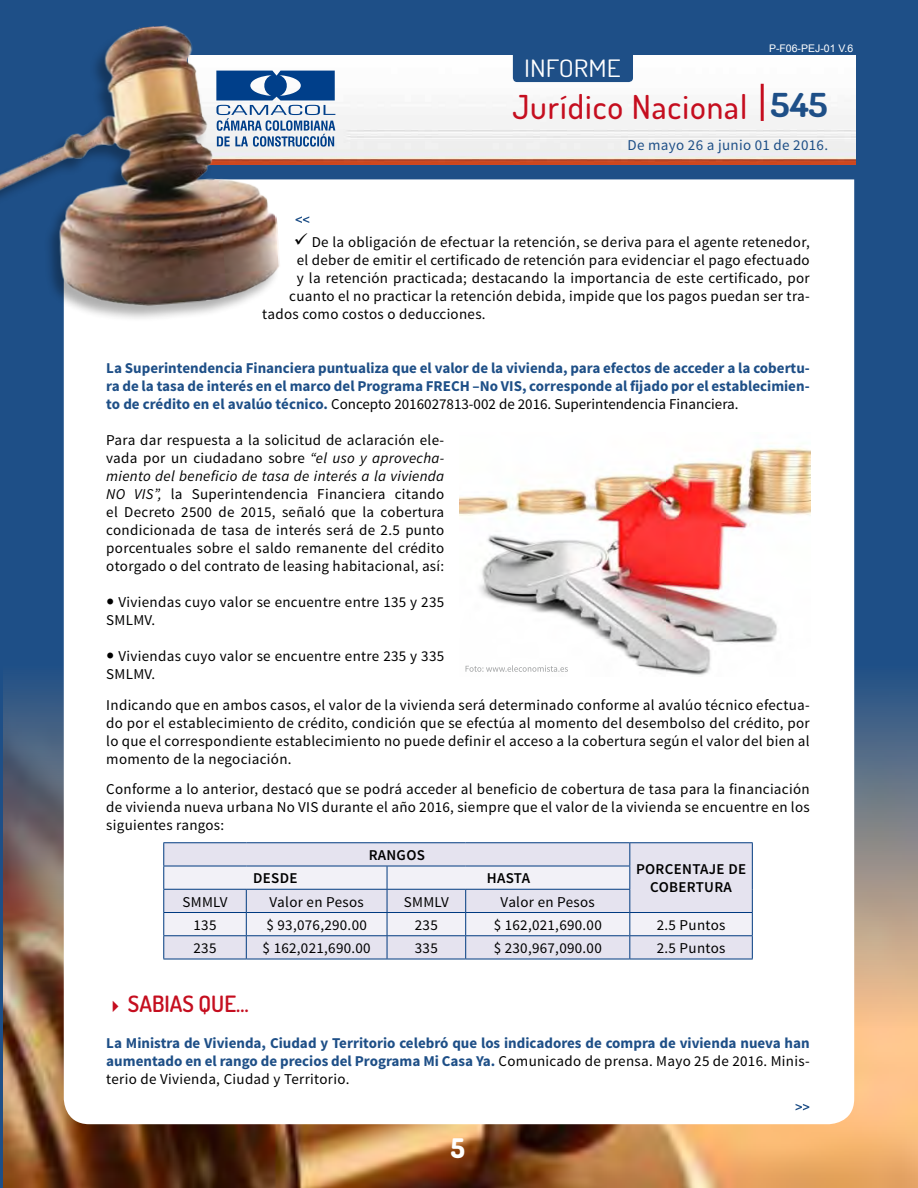
<style>
.page{position:relative;width:918px;height:1188px;background:#1e4f87}
.page>*{position:absolute;margin:0;border:0;box-sizing:border-box;transform-origin:0 0}
.t1{font:500 33px "Dosis";letter-spacing:.03em;color:#c50e1f}
.t2{font:800 27px "Dosis";color:#fff}
.t3{font:24px "Dosis";color:#fff;scale:1.14 1}
.t4{font:600 22.5px "Dosis";color:#c50e1f}
.t5{font:15px/18px "Source Sans Pro";letter-spacing:.02em;color:#000;text-align:justify}
.t6{font:700 15px/18px "Source Sans Pro";color:#1e4f87;text-align:justify}
.t7{font:600 15px/18px "Source Sans Pro";letter-spacing:.02em;color:#000;text-align:center}
.t8{font:15px "Source Sans Pro";letter-spacing:.02em;color:#1e4f87}
.t9{font:10.5px "Arial";color:#fff}
.s1{font-weight:700;color:#1e4f87}
.s2{font-weight:400;color:#000}
.s3{font-style:italic}
</style>
<div class="page">
<img style="left:4px;top:665px;width:914px;height:523px">
<div style="left:64px;top:179px;width:790px;height:945px;background:#fff"></div>
<img style="left:282px;top:55px;width:574px;height:109px">
<div style="left:513px;top:37px;width:120px;height:45px;background:#1e4f87;border-radius:4px"></div>
<div style="left:0;top:26px;width:280px;height:297px;background:#000;opacity:.32"></div>
<img style="left:0;top:25px;width:282px;height:291px">
<svg style="left:216px;top:71px;width:119px;height:76px;background:#7998be"></svg>
<hr style="left:761px;top:84px;width:3px;height:37px;background:#c50e1f">
<svg style="left:296px;top:216px;width:13px;height:7px"></svg>
<hr style="left:163px;top:842px;width:83px;height:1px;background:#003a80">
<hr style="left:246px;top:842px;width:141px;height:1px;background:#003a80">
<hr style="left:387px;top:842px;width:79px;height:1px;background:#003a80">
<hr style="left:466px;top:842px;width:164px;height:1px;background:#003a80">
<hr style="left:630px;top:842px;width:123px;height:1px;background:#003a80">
<svg style="left:163px;top:843px;width:590px;height:116px;background:#dee0ec"></svg>
<hr style="left:163px;top:959px;width:83px;height:1px;background:#003a80">
<hr style="left:246px;top:959px;width:141px;height:1px;background:#003a80">
<hr style="left:387px;top:959px;width:79px;height:1px;background:#003a80">
<hr style="left:466px;top:959px;width:164px;height:1px;background:#003a80">
<hr style="left:630px;top:959px;width:123px;height:1px;background:#003a80">
<svg style="left:796px;top:1104px;width:13px;height:6px"></svg>
<img style="left:459px;top:432px;width:351px;height:245px">
<svg style="left:466px;top:665px;width:102px;height:7px"></svg>
<svg style="left:108px;top:598px;width:5px;height:6px"></svg>
<svg style="left:108px;top:652px;width:5px;height:6px"></svg>
<h3 class="t3" style="left:524px;top:53px;width:86px">INFORME</h3>
<p class="t9" style="left:769px;top:42px;width:86px">P-F06-PEJ-01 V.6</p>
<h1 class="t1" style="left:512px;top:85px;width:317px">Jurídico Nacional <span class="s1">545</span></h1>
<p class="t8" style="left:628px;top:136px;width:202px">De mayo 26 a junio 01 de 2016.</p>
<p class="t5" style="left:294px;top:233px;width:517px">✓ De la obligación de efectuar la retención, se deriva para el agente retenedor,</p>
<p class="t5" style="left:297px;top:251px;width:514px">el deber de emitir el certificado de retención para evidenciar el pago efectuado</p>
<p class="t5" style="left:297px;top:269px;width:514px">y la retención practicada; destacando la importancia de este certificado, por</p>
<p class="t5" style="left:289px;top:287px;width:522px">cuanto el no practicar la retención debida, impide que los pagos puedan ser tra-</p>
<p class="t5" style="left:262px;top:305px;width:225px">tados como costos o deducciones.</p>
<p class="t6" style="left:106px;top:359px;width:705px">La Superintendencia Financiera puntualiza que el valor de la vivienda, para efectos de acceder a la cobertu&shy;ra de la tasa de interés en el marco del Programa FRECH –No VIS, corresponde al fijado por el establecimien&shy;to de crédito en el avalúo técnico. <span class="s2">Concepto 2016027813-002 de 2016. Superintendencia Financiera.</span></p>
<p class="t5" style="left:106px;top:431px;width:340px">Para dar respuesta a la solicitud de aclaración ele&shy;vada por un ciudadano sobre <span class="s3">“el uso y aprovecha&shy;miento del beneficio de tasa de interés a la vivienda NO VIS”,</span> la Superintendencia Financiera citando el Decreto 2500 de 2015, señaló que la cobertura condicionada de tasa de interés será de 2.5 punto porcentuales sobre el saldo remanente del crédito otorgado o del contrato de leasing habitacional, así:</p>
<p class="t5" style="left:106px;top:593px;width:339px;text-indent:12px">Viviendas cuyo valor se encuentre entre 135 y 235<br>SMLMV.</p>
<p class="t5" style="left:106px;top:647px;width:339px;text-indent:12px">Viviendas cuyo valor se encuentre entre 235 y 335<br>SMLMV.</p>
<p class="t5" style="left:106px;top:697px;width:705px">Indicando que en ambos casos, el valor de la vivienda será determinado conforme al avalúo técnico efectua&shy;do por el establecimiento de crédito, condición que se efectúa al momento del desembolso del crédito, por lo que el correspondiente establecimiento no puede definir el acceso a la cobertura según el valor del bien al momento de la negociación.</p>
<p class="t5" style="left:106px;top:781px;width:705px">Conforme a lo anterior, destacó que se podrá acceder al beneficio de cobertura de tasa para la financiación de vivienda nueva urbana No VIS durante el año 2016, siempre que el valor de la vivienda se encuentre en los siguientes rangos:</p>
<p class="t7" style="left:369px;top:846px;width:58px">RANGOS</p>
<p class="t7" style="left:636px;top:861px;width:112px">PORCENTAJE DE<br>COBERTURA</p>
<p class="t7" style="left:253px;top:870px;width:46px">DESDE</p>
<p class="t7" style="left:487px;top:870px;width:45px">HASTA</p>
<p class="t5" style="left:183px;top:893px;width:46px">SMMLV</p>
<p class="t5" style="left:270px;top:893px;width:96px">Valor en Pesos</p>
<p class="t5" style="left:404px;top:893px;width:46px">SMMLV</p>
<p class="t5" style="left:501px;top:893px;width:96px">Valor en Pesos</p>
<p class="t5" style="left:194px;top:916px;width:24px">135</p>
<p class="t5" style="left:266px;top:916px;width:102px">$ 93,076,290.00</p>
<p class="t5" style="left:415px;top:916px;width:24px">235</p>
<p class="t5" style="left:494px;top:916px;width:110px">$ 162,021,690.00</p>
<p class="t5" style="left:657px;top:916px;width:70px">2.5 Puntos</p>
<p class="t5" style="left:194px;top:939px;width:24px">235</p>
<p class="t5" style="left:263px;top:939px;width:110px">$ 162,021,690.00</p>
<p class="t5" style="left:415px;top:939px;width:24px">335</p>
<p class="t5" style="left:494px;top:939px;width:110px">$ 230,967,090.00</p>
<p class="t5" style="left:657px;top:939px;width:70px">2.5 Puntos</p>
<h3 class="t4" style="left:106px;top:989px;width:144px">✔ SABIAS QUE…</h3>
<p class="t6" style="left:106px;top:1034px;width:705px">La Ministra de Vivienda, Ciudad y Territorio celebró que los indicadores de compra de vivienda nueva han aumentado en el rango de precios del Programa Mi Casa Ya. <span class="s2">Comunicado de prensa. Mayo 25 de 2016. Minis&shy;terio de Vivienda, Ciudad y Territorio.</span></p>
<h2 class="t2" style="left:451px;top:1131px;width:16px">5</h2>
</div>
